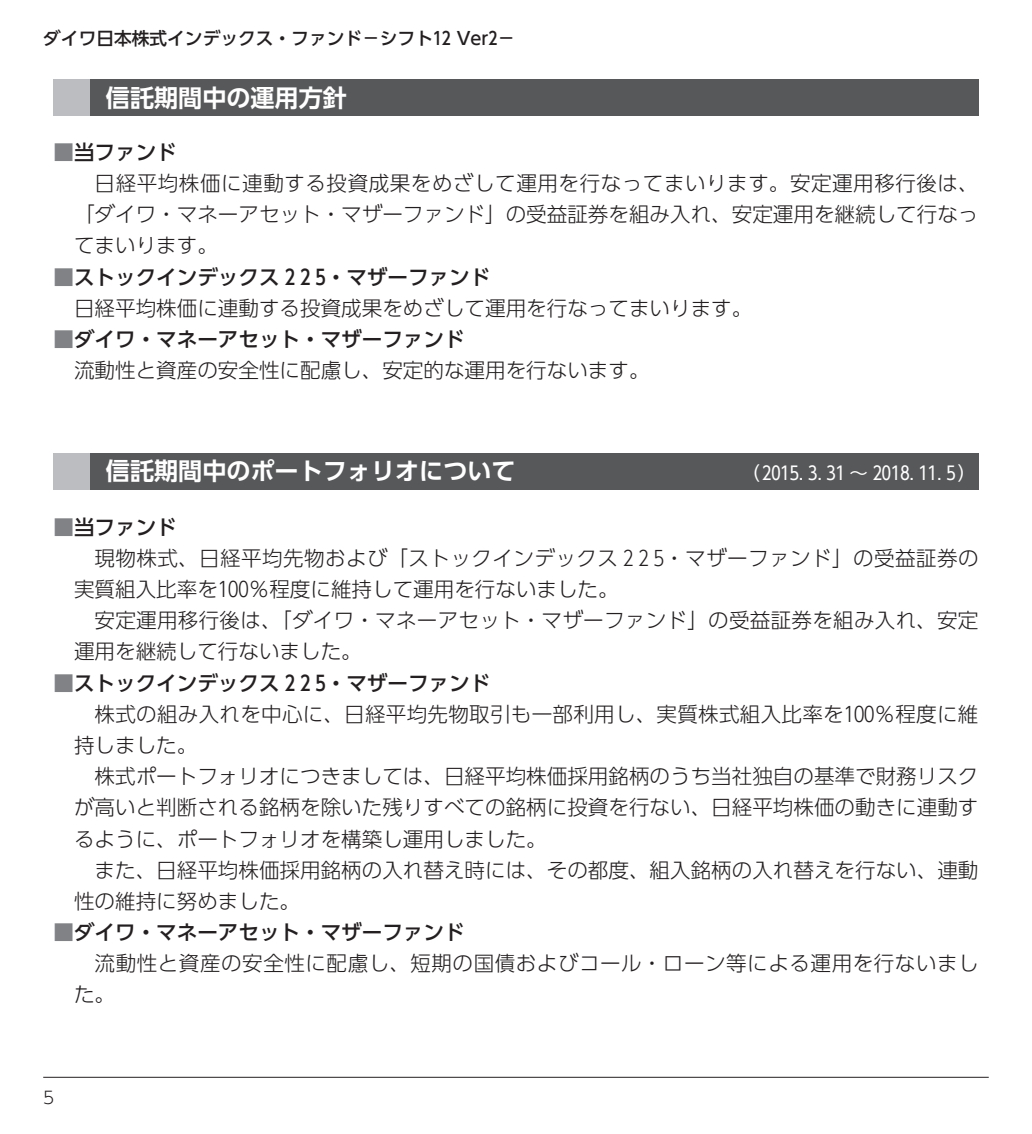
<style>
.page{position:relative;width:1032px;height:1134px;background:#fff}
.page>*{position:absolute;margin:0;border:0;box-sizing:border-box;transform-origin:0 0}
.t1{font:700 24px "UD Shin Go Pro De";color:#fff}
.t2{font:300 20.6px/31.2px "UD Shin Go Pro";color:#231f20}
.t3{font:300 20.6px "UD Shin Go Pro";letter-spacing:.025em;color:#231f20}
.t4{font:500 20.6px "UD Shin Go Pro";color:#231f20}
.t5{font:300 20.6px "UD Shin Go Pro";letter-spacing:.02em;color:#231f20}
.t6{font:18.4px "UD Shin Go Pro";color:#fff}
.t7{font:500 17.8px "UD Shin Go Pro";color:#231f20}
.t8{font:300 17px "UD Shin Go Pro";color:#231f20}
.s1{color:#808285}
.s2{font-weight:500;color:#808285}
.s3{font-weight:500}
</style>
<div class="page">
<hr style="left:43px;top:1077px;width:946px;height:1px;background:#231f20">
<div style="left:54px;top:453px;width:924px;height:37px;background:#57585a"></div>
<div style="left:54px;top:453px;width:36px;height:37px;background:#bcbdc0"></div>
<div style="left:54px;top:79px;width:924px;height:37px;background:#57585a"></div>
<div style="left:54px;top:79px;width:36px;height:37px;background:#bcbdc0"></div>
<p class="t7" style="left:43px;top:24px;width:473px">ダイワ日本株式インデックス・ファンド－シフト12 Ver2－</p>
<p class="t1" style="left:106px;top:78px;width:242px">信託期間中の運用方針</p>
<p class="t4" style="left:54px;top:135px;width:125px"><span class="s1">■</span>当ファンド</p>
<p class="t3" style="left:95px;top:166px;width:885px">日経平均株価に連動する投資成果をめざして運用を行なってまいります。安定運用移行後は、</p>
<p class="t2" style="left:74px;top:198px;width:906px">「ダイワ・マネーアセット・マザーファンド」の受益証券を組み入れ、安定運用を継続して行なっ</p>
<p class="t2" style="left:74px;top:229px;width:145px">てまいります。</p>
<p class="t2" style="left:74px;top:260px;width:680px;text-indent:-21px"><span class="s2">■</span><span class="s3">ストックインデックス 2 2 5・マザーファンド<br></span>日経平均株価に連動する投資成果をめざして運用を行なってまいります。</p>
<p class="t2" style="left:74px;top:323px;width:577px;text-indent:-21px"><span class="s2">■</span><span class="s3">ダイワ・マネーアセット・マザーファンド<br></span>流動性と資産の安全性に配慮し、安定的な運用を行ないます。</p>
<p class="t1" style="left:106px;top:452px;width:411px">信託期間中のポートフォリオについて</p>
<p class="t6" style="left:741px;top:458px;width:236px">（2015. 3. 31 ～ 2018. 11. 5）</p>
<p class="t4" style="left:54px;top:510px;width:125px"><span class="s1">■</span>当ファンド</p>
<p class="t5" style="left:95px;top:541px;width:885px">現物株式、日経平均先物および「ストックインデックス 2 2 5・マザーファンド」の受益証券の</p>
<p class="t2" style="left:74px;top:573px;width:546px">実質組入比率を100％程度に維持して運用を行ないました。</p>
<p class="t2" style="left:95px;top:604px;width:885px">安定運用移行後は、「ダイワ・マネーアセット・マザーファンド」の受益証券を組み入れ、安定</p>
<p class="t2" style="left:74px;top:635px;width:289px">運用を継続して行ないました。</p>
<p class="t4" style="left:54px;top:666px;width:438px"><span class="s1">■</span>ストックインデックス 2 2 5・マザーファンド</p>
<p class="t2" style="left:95px;top:698px;width:885px">株式の組み入れを中心に、日経平均先物取引も一部利用し、実質株式組入比率を100％程度に維</p>
<p class="t2" style="left:74px;top:729px;width:125px">持しました。</p>
<p class="t2" style="left:95px;top:760px;width:885px">株式ポートフォリオにつきましては、日経平均株価採用銘柄のうち当社独自の基準で財務リスク</p>
<p class="t2" style="left:74px;top:791px;width:906px">が高いと判断される銘柄を除いた残りすべての銘柄に投資を行ない、日経平均株価の動きに連動す</p>
<p class="t2" style="left:74px;top:822px;width:474px">るように、ポートフォリオを構築し運用しました。</p>
<p class="t2" style="left:95px;top:853px;width:885px">また、日経平均株価採用銘柄の入れ替え時には、その都度、組入銘柄の入れ替えを行ない、連動</p>
<p class="t2" style="left:74px;top:885px;width:228px">性の維持に努めました。</p>
<p class="t4" style="left:54px;top:915px;width:413px"><span class="s1">■</span>ダイワ・マネーアセット・マザーファンド</p>
<p class="t3" style="left:95px;top:947px;width:885px">流動性と資産の安全性に配慮し、短期の国債およびコール・ローン等による運用を行ないまし</p>
<p class="t2" style="left:74px;top:978px;width:43px">た。</p>
<p class="t8" style="left:43px;top:1083px;width:13px">5</p>
</div>
